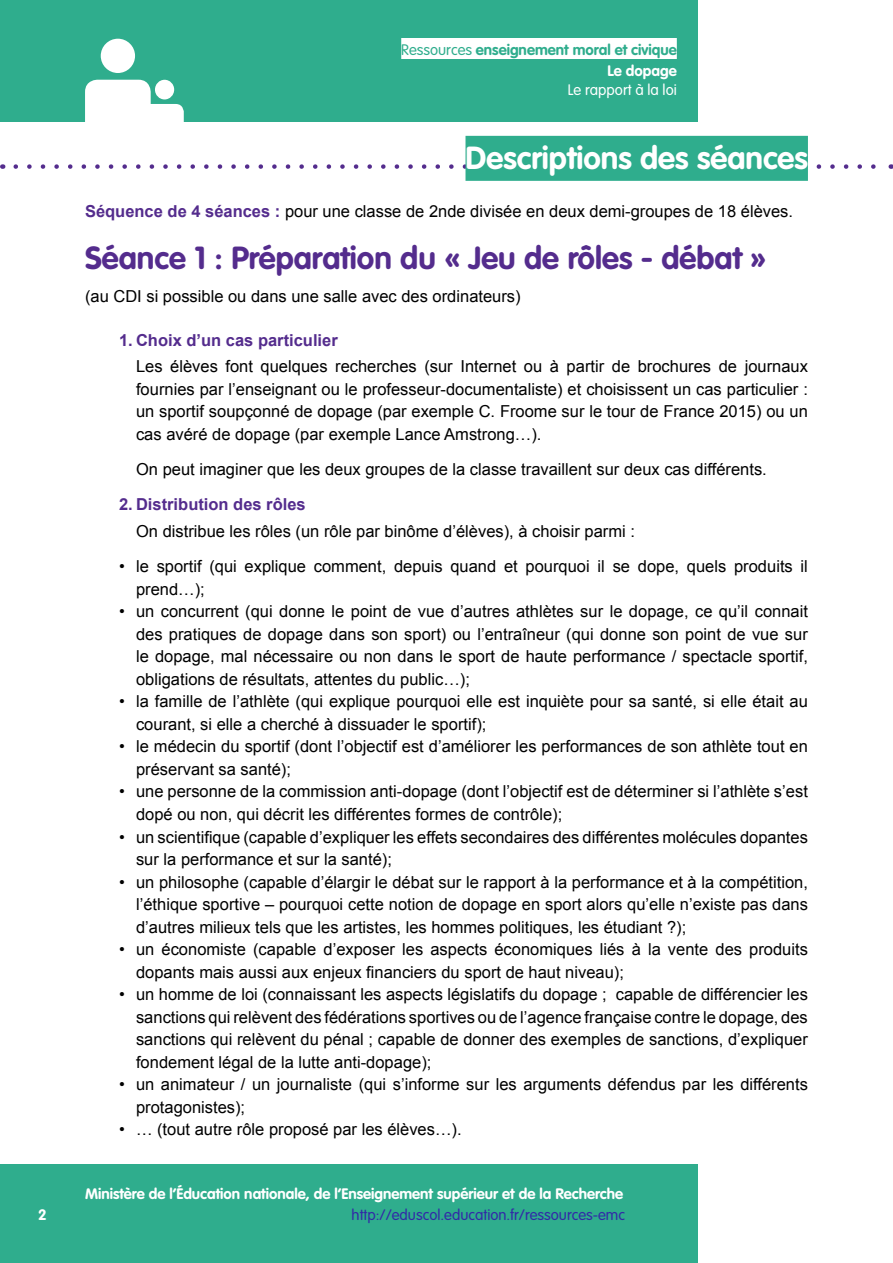
<style>
.page{position:relative;width:893px;height:1263px;background:#fff}
.page>*{position:absolute;margin:0;border:0;box-sizing:border-box;transform-origin:0 0}
.Titre_2{font:700 31.5px "VAG Rounded Std";color:#542c8d}
.Titre_1{font:700 31.5px "VAG Rounded Std";color:#fff}
.t1{font:16.5px/22.5px "Arial";color:#000}
.t2{font:700 16.5px "Arial";color:#542c8d}
.Pied_de_page{font:700 15px "VAG Rounded Std";color:#fff}
.t3{font:700 15px/21px "VAG Rounded Std";color:#2fad8d;text-align:right}
.t4{font:300 15px "VAG Rounded Std";color:#3229a7}
.t5{font:300 15px "VAG Rounded Std";color:#fff}
.s1{font-weight:300}
.s2{color:#fff}
.s3{font-weight:700;color:#542c8d}
</style>
<div class="page">
<div style="left:0;top:0;width:697px;height:122px;background:#2fad8d"></div>
<div style="left:155px;top:80px;width:19px;height:19px;background:#fff;border-radius:50%"></div>
<div style="left:85px;top:80px;width:66px;height:86px;background:#fff;border-radius:12px"></div>
<div style="left:134px;top:104px;width:50px;height:62px;background:#fff;border-radius:8px"></div>
<div style="left:101px;top:39px;width:34px;height:34px;background:#fff;border-radius:50%"></div>
<div style="left:401px;top:38px;width:276px;height:21px;background:#fff"></div>
<div style="left:0;top:1164px;width:697px;height:99px;background:#2fad8d"></div>
<svg style="left:16px;top:164px;width:860px;height:5px"></svg>
<div style="left:465px;top:136px;width:343px;height:45px;background:#2fad8d"></div>
<p class="t3" style="left:401px;top:39px;width:277px"><span class="s1">Ressources</span> enseignement moral et civique<br><span class="s2">Le dopage</span></p>
<p class="t5" style="left:568px;top:81px;width:111px">Le rapport à la loi</p>
<h1 class="Titre_1" style="left:465px;top:139px;width:344px">Descriptions des séances</h1>
<p class="t1" style="left:85px;top:200px;width:710px"><span class="s3">Séquence de 4 séances :</span> pour une classe de 2nde divisée en deux demi-groupes de 18 élèves.</p>
<h2 class="Titre_2" style="left:85px;top:239px;width:683px">Séance 1 : Préparation du « Jeu de rôles - débat »</h2>
<p class="t1" style="left:85px;top:285px;width:437px">(au CDI si possible ou dans une salle avec des ordinateurs)</p>
<p class="t2" style="left:119px;top:329px;width:220px">1. Choix d’un cas particulier</p>
<p class="t1" style="left:136px;top:356px;width:673px;text-align:justify">Les élèves font quelques recherches (sur Internet ou à partir de brochures de journaux fournies par l’enseignant ou le professeur-documentaliste) et choisissent un cas particulier : un sportif soupçonné de dopage (par exemple C. Froome sur le tour de France 2015) ou un cas avéré de dopage (par exemple Lance Amstrong…).</p>
<p class="t1" style="left:136px;top:458px;width:632px">On peut imaginer que les deux groupes de la classe travaillent sur deux cas différents.</p>
<p class="t2" style="left:119px;top:494px;width:188px">2. Distribution des rôles</p>
<p class="t1" style="left:136px;top:520px;width:500px">On distribue les rôles (un rôle par binôme d’élèves), à choisir parmi :</p>
<p class="t1" style="left:136px;top:556px;width:673px;text-indent:-17px">• le sportif (qui explique comment, depuis quand et pourquoi il se dope, quels produits il prend…);</p>
<p class="t1" style="left:136px;top:601px;width:673px;text-align:justify;text-indent:-17px">• un concurrent (qui donne le point de vue d’autres athlètes sur le dopage, ce qu’il connait des pratiques de dopage dans son sport) ou l’entraîneur (qui donne son point de vue sur le dopage, mal nécessaire ou non dans le sport de haute performance / spectacle sportif, obligations de résultats, attentes du public…);</p>
<p class="t1" style="left:136px;top:691px;width:673px;text-indent:-17px">• la famille de l’athlète (qui explique pourquoi elle est inquiète pour sa santé, si elle était au courant, si elle a cherché à dissuader le sportif);</p>
<p class="t1" style="left:136px;top:736px;width:673px;text-indent:-17px">• le médecin du sportif (dont l’objectif est d’améliorer les performances de son athlète tout en préservant sa santé);</p>
<p class="t1" style="left:136px;top:781px;width:673px;text-indent:-17px">• une personne de la commission anti-dopage (dont l’objectif est de déterminer si l’athlète s’est dopé ou non, qui décrit les différentes formes de contrôle);</p>
<p class="t1" style="left:136px;top:826px;width:673px;text-indent:-17px">• un scientifique (capable d’expliquer les effets secondaires des différentes molécules dopantes sur la performance et sur la santé);</p>
<p class="t1" style="left:136px;top:871px;width:673px;text-align:justify;text-indent:-17px">• un philosophe (capable d’élargir le débat sur le rapport à la performance et à la compétition, l’éthique sportive – pourquoi cette notion de dopage en sport alors qu’elle n’existe pas dans d’autres milieux tels que les artistes, les hommes politiques, les étudiant ?);</p>
<p class="t1" style="left:136px;top:938px;width:673px;text-indent:-17px">• un économiste (capable d’exposer les aspects économiques liés à la vente des produits dopants mais aussi aux enjeux financiers du sport de haut niveau);</p>
<p class="t1" style="left:136px;top:983px;width:673px;text-align:justify;text-indent:-17px">• un homme de loi (connaissant les aspects législatifs du dopage ; capable de différencier les sanctions qui relèvent des fédérations sportives ou de l’agence française contre le dopage, des sanctions qui relèvent du pénal ; capable de donner des exemples de sanctions, d’expliquer fondement légal de la lutte anti-dopage);</p>
<p class="t1" style="left:136px;top:1073px;width:673px;text-indent:-17px">• un animateur / un journaliste (qui s’informe sur les arguments défendus par les différents protagonistes);</p>
<p class="t1" style="left:119px;top:1118px;width:344px">• … (tout autre rôle proposé par les élèves…).</p>
<p class="Pied_de_page" style="left:85px;top:1185px;width:540px">Ministère de l’Éducation nationale, de l’Enseignement supérieur et de la Recherche</p>
<p class="Pied_de_page" style="left:38px;top:1206px;width:10px">2</p>
<p class="t4" style="left:352px;top:1206px;width:275px">http://eduscol.education.fr/ressources-emc</p>
</div>
